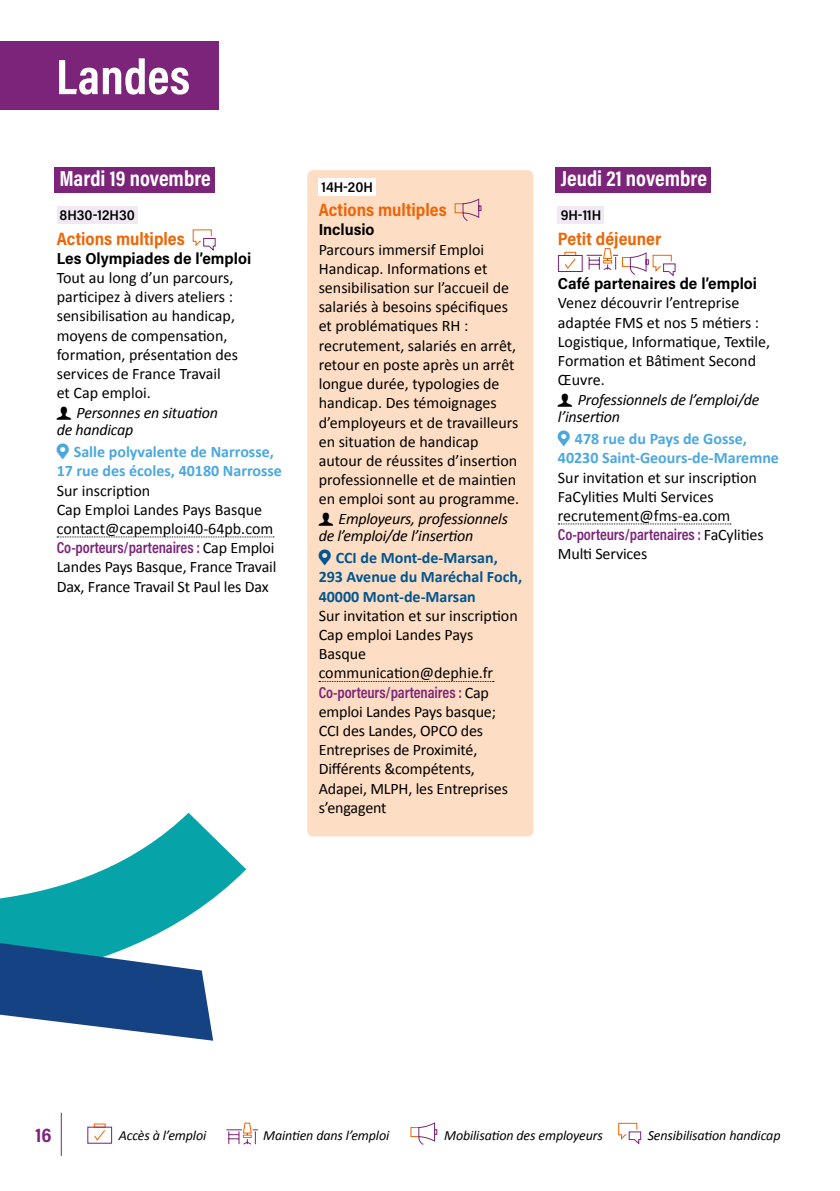
<style>
.page{position:relative;width:840px;height:1191px;background:#fff}
.page>*{position:absolute;margin:0;border:0;box-sizing:border-box;transform-origin:0 0}
.t1{font:50.4px "Acumin Variable Concept";letter-spacing:-.08em;color:#fff}
.t2{font:22px "Acumin Variable Concept";letter-spacing:-.075em;color:#fff}
.t3{font:20px "Acumin Variable Concept";color:#7c247a}
.t4{font:18px "Acumin Variable Concept";letter-spacing:-.01em;color:#ec6608}
.t5{font:16px/19.2px "Calibri";color:#000}
.t6{font:italic 16px/17px "Calibri";letter-spacing:-.015em;color:#000}
.t7{font:700 16px/19.2px "Calibri";color:#4ba8df;text-align:center}
.t8{font:16px "Acumin Variable Concept";letter-spacing:-.08em;color:#7b2379}
.t9{font:700 16px/19.2px "Calibri";color:#005690}
.t10{font:16px "Acumin Variable Concept";letter-spacing:.03em;color:#000}
.t11{font:italic 14px "Calibri";letter-spacing:-.01em;color:#000}
.t12{font:14px "Acumin Variable Concept";letter-spacing:-.02em;color:#000}
.s1{font-family:"Calibri";color:#000}
</style>
<div class="page">
<div style="left:87px;top:1126px;width:25px;height:17px;border:1px solid #7c247a"></div>
<svg style="left:94px;top:1130px;width:11px;height:11px"></svg>
<svg style="left:226px;top:1122px;width:32px;height:23px"></svg>
<svg style="left:410px;top:1122px;width:27px;height:23px"></svg>
<svg style="left:618px;top:1122px;width:23px;height:23px"></svg>
<hr style="left:61px;top:1112px;width:1px;height:43px;background:#7c247a">
<div style="left:0;top:42px;width:218px;height:68px;background:#7c247a"></div>
<div style="left:54px;top:167px;width:161px;height:26px;background:#7c247a"></div>
<div style="left:57px;top:206px;width:80px;height:18px;background:#f0e9f3"></div>
<svg style="left:57px;top:536px;width:217px;height:1px"></svg>
<svg style="left:192px;top:229px;width:24px;height:22px"></svg>
<div style="left:307px;top:170px;width:226px;height:666px;background:#fdddc4;border-radius:6px"></div>
<div style="left:318px;top:178px;width:57px;height:17px;background:#fff"></div>
<svg style="left:319px;top:681px;width:174px;height:1px"></svg>
<svg style="left:454px;top:198px;width:27px;height:23px"></svg>
<div style="left:555px;top:167px;width:155px;height:26px;background:#7c247a"></div>
<div style="left:557px;top:206px;width:46px;height:18px;background:#f0e9f3"></div>
<svg style="left:558px;top:523px;width:172px;height:1px"></svg>
<div style="left:564px;top:252px;width:12px;height:4px;border:1px solid #ec6608"></div>
<div style="left:557px;top:255px;width:25px;height:17px;border:1px solid #7c247a"></div>
<svg style="left:565px;top:258px;width:11px;height:11px"></svg>
<svg style="left:586px;top:248px;width:89px;height:29px"></svg>
<svg style="left:0;top:812px;width:246px;height:131px;fill:#06a3a8"></svg>
<svg style="left:0;top:943px;width:213px;height:97px"></svg>
<h1 class="t1" style="left:56px;top:42px;width:137px">Landes</h1>
<h2 class="t2" style="left:60px;top:163px;width:154px">Mardi 19 novembre</h2>
<p class="t12" style="left:60px;top:206px;width:77px">8H30-12H30</p>
<p class="t4" style="left:57px;top:226px;width:129px">Actions multiples</p>
<p class="t10" style="left:57px;top:247px;width:195px">Les Olympiades de l’emploi</p>
<p class="t5" style="left:57px;top:268px;width:183px">Tout au long d’un parcours, participez à divers ateliers : sensibilisation au handicap, moyens de compensation, formation, présentation des services de France Travail et Cap emploi.</p>
<p class="t6" style="left:57px;top:403px;width:163px;text-indent:20px">Personnes en situation de handicap</p>
<p class="t7" style="left:57px;top:441px;width:227px">Salle polyvalente de Narrosse,<br>17 rue des écoles, 40180 Narrosse</p>
<p class="t5" style="left:57px;top:480px;width:218px">Sur inscription<br>Cap Emploi Landes Pays Basque contact@capemploi40-64pb.com</p>
<p class="t8" style="left:57px;top:536px;width:219px">Co-porteurs/partenaires : <span class="s1">Cap Emploi</span></p>
<p class="t5" style="left:57px;top:557px;width:221px">Landes Pays Basque, France Travail<br>Dax, France Travail St Paul les Dax</p>
<p class="t12" style="left:321px;top:177px;width:54px">14H-20H</p>
<p class="t4" style="left:318px;top:198px;width:129px">Actions multiples</p>
<p class="t10" style="left:318px;top:219px;width:57px">Inclusio</p>
<p class="t5" style="left:318px;top:239px;width:202px">Parcours immersif Emploi<br>Handicap. Informations et sensibilisation sur l’accueil de salariés à besoins spécifiques et problématiques RH : recrutement, salariés en arrêt, retour en poste après un arrêt longue durée, typologies de handicap. Des témoignages d’employeurs et de travailleurs en situation de handicap autour de réussites d’insertion professionnelle et de maintien en emploi sont au programme.</p>
<p class="t6" style="left:318px;top:509px;width:191px;text-indent:20px">Employeurs, professionnels de l’emploi/de l’insertion</p>
<p class="t9" style="left:318px;top:548px;width:205px;text-indent:17px">CCI de Mont-de-Marsan,<br>293 Avenue du Maréchal Foch,<br>40000 Mont-de-Marsan</p>
<p class="t5" style="left:318px;top:605px;width:200px">Sur invitation et sur inscription<br>Cap emploi Landes Pays<br>Basque communication@dephie.fr</p>
<p class="t8" style="left:318px;top:681px;width:172px">Co-porteurs/partenaires : <span class="s1">Cap</span></p>
<p class="t5" style="left:318px;top:701px;width:191px">emploi Landes Pays basque;<br>CCI des Landes, OPCO des<br>Entreprises de Proximité,<br>Différents &amp;compétents,<br>Adapei, MLPH, les Entreprises s’engagent</p>
<h2 class="t2" style="left:560px;top:163px;width:149px">Jeudi 21 novembre</h2>
<p class="t12" style="left:560px;top:206px;width:43px">9H-11H</p>
<p class="t4" style="left:557px;top:226px;width:104px">Petit déjeuner</p>
<p class="t10" style="left:557px;top:273px;width:200px">Café partenaires de l’emploi</p>
<p class="t5" style="left:557px;top:293px;width:213px">Venez découvrir l’entreprise adaptée FMS et nos 5 métiers :<br>Logistique, Informatique, Textile,<br>Formation et Bâtiment Second<br>Œuvre.</p>
<p class="t6" style="left:557px;top:390px;width:203px;text-indent:20px">Professionnels de l’emploi/de l’insertion</p>
<p class="t7" style="left:557px;top:429px;width:222px;text-align:left;text-indent:17px">478 rue du Pays de Gosse,<br>40230 Saint-Geours-de-Maremne</p>
<p class="t5" style="left:557px;top:467px;width:200px">Sur invitation et sur inscription<br>FaCylities Multi Services recrutement@fms-ea.com</p>
<p class="t8" style="left:557px;top:523px;width:207px">Co-porteurs/partenaires : <span class="s1">FaCylities</span></p>
<p class="t5" style="left:557px;top:544px;width:91px">Multi Services</p>
<p class="t3" style="left:35px;top:1121px;width:18px">16</p>
<p class="t11" style="left:119px;top:1125px;width:89px">Accès à l’emploi</p>
<p class="t11" style="left:263px;top:1125px;width:127px">Maintien dans l’emploi</p>
<p class="t11" style="left:444px;top:1125px;width:160px">Mobilisation des employeurs</p>
<p class="t11" style="left:647px;top:1125px;width:134px">Sensibilisation handicap</p>
</div>
